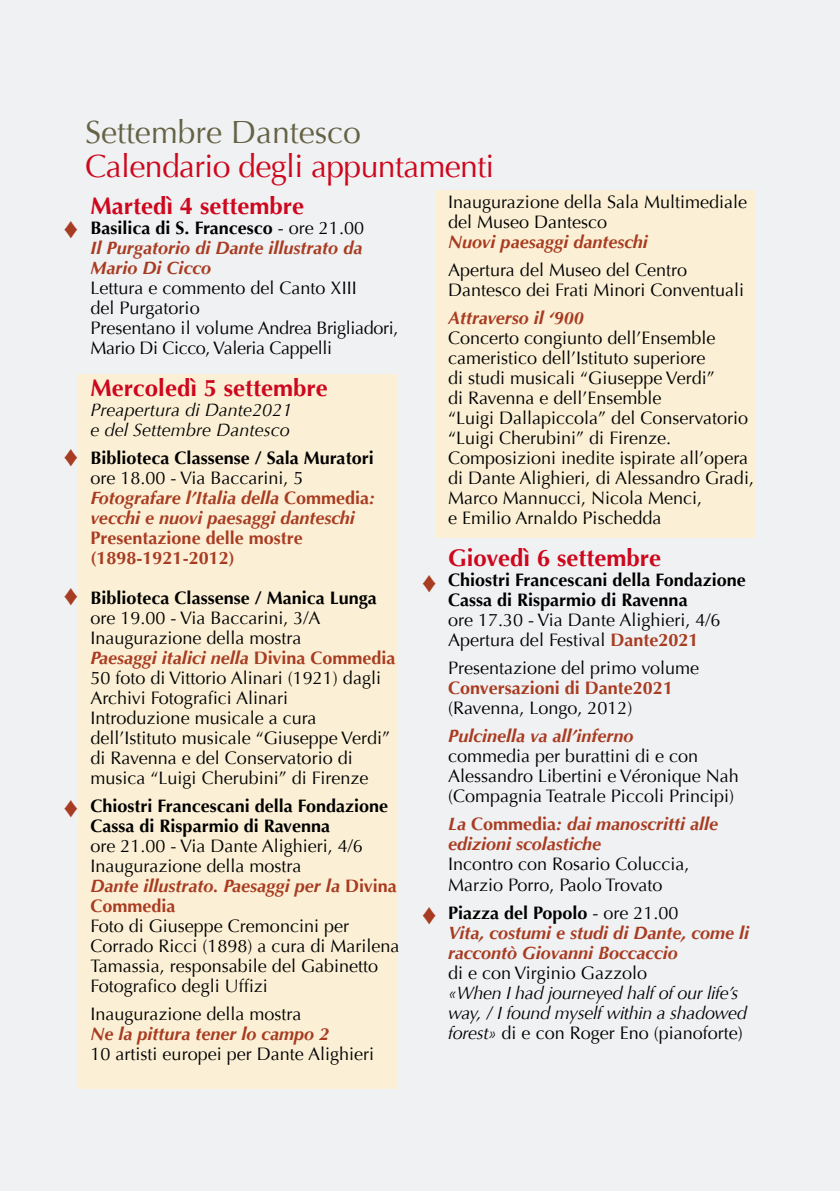
<style>
.page{position:relative;width:840px;height:1191px;background:#fff}
.page>*{position:absolute;margin:0;border:0;box-sizing:border-box;transform-origin:0 0}
.t1{font:32px "Optima";letter-spacing:-.02em;color:#cd071e}
.t2{font:32px "Optima";color:#656245}
.t3{font:700 24px "Optima";color:#cd071e}
.t4{font:18px/20px "Optima";color:#000}
.t5{font:italic 700 18px/20px "Optima";color:#a83c22}
.t6{font:700 18px/20px "Optima";color:#000}
.t7{font:italic 18px/20px "Optima";letter-spacing:-.02em;color:#000}
.t8{font:700 18px/20px "Optima";color:#a83c22}
.t9{font:italic 18px/20px "Optima";color:#000}
.s1{font-style:normal;color:#000}
.s2{font-weight:400;font-style:normal;color:#000}
.s3{font-style:normal}
.s4{font-weight:700;font-style:italic;color:#a83c22}
.s5{font-weight:700;color:#a83c22}
</style>
<div class="page">
<div style="left:0;top:0;width:839px;height:1191px;background:#f0f1f2"></div>
<div style="left:78px;top:374px;width:319px;height:715px;background:#fbf0d5"></div>
<div style="left:436px;top:190px;width:319px;height:347px;background:#fbf0d5"></div>
<h1 class="t2" style="left:85px;top:113px;width:277px">Settembre Dantesco</h1>
<h1 class="t1" style="left:85px;top:147px;width:410px">Calendario degli appuntamenti</h1>
<h2 class="t3" style="left:90px;top:192px;width:215px">Martedì 4 settembre</h2>
<p class="t5" style="left:90px;top:218px;width:275px;text-align:justify"><span class="s1">Basilica di S. Francesco</span> <span class="s2">- ore 21.00<br></span>Il Purgatorio di Dante illustrato da Mario Di Cicco</p>
<p class="t4" style="left:90px;top:278px;width:309px">Lettura e commento del Canto XIII<br>del Purgatorio<br>Presentano il volume Andrea Brigliadori,<br>Mario Di Cicco, Valeria Cappelli</p>
<h2 class="t3" style="left:90px;top:374px;width:239px">Mercoledì 5 settembre</h2>
<p class="t9" style="left:90px;top:400px;width:203px">Preapertura di Dante2021 e del Settembre Dantesco</p>
<p class="t6" style="left:90px;top:448px;width:284px">Biblioteca Classense / Sala Muratori</p>
<p class="t5" style="left:90px;top:468px;width:286px"><span class="s2">ore 18.00 - Via Baccarini, 5<br></span>Fotografare l’Italia della <span class="s3">Commedia</span>: vecchi e nuovi paesaggi danteschi</p>
<p class="t8" style="left:90px;top:528px;width:214px">Presentazione delle mostre (1898-1921-2012)</p>
<p class="t6" style="left:90px;top:588px;width:288px">Biblioteca Classense / Manica Lunga</p>
<p class="t4" style="left:90px;top:608px;width:306px">ore 19.00 - Via Baccarini, 3/A Inaugurazione della mostra<br><span class="s4">Paesaggi italici nella</span> <span class="s5">Divina Commedia </span>50 foto di Vittorio Alinari (1921) dagli Archivi Fotografici Alinari<br>Introduzione musicale a cura dell’Istituto musicale “Giuseppe Verdi” di Ravenna e del Conservatorio di musica “Luigi Cherubini” di Firenze</p>
<p class="t6" style="left:90px;top:796px;width:299px">Chiostri Francescani della Fondazione<br>Cassa di Risparmio di Ravenna</p>
<p class="t4" style="left:90px;top:836px;width:307px">ore 21.00 - Via Dante Alighieri, 4/6<br>Inaugurazione della mostra<br><span class="s4">Dante illustrato. Paesaggi per la</span> <span class="s5">Divina<br>Commedia</span></p>
<p class="t4" style="left:90px;top:916px;width:310px">Foto di Giuseppe Cremoncini per Corrado Ricci (1898) a cura di Marilena Tamassia, responsabile del Gabinetto Fotografico degli Uffizi</p>
<p class="t4" style="left:90px;top:1004px;width:212px">Inaugurazione della mostra</p>
<p class="t5" style="left:90px;top:1024px;width:240px">Ne la pittura tener lo campo 2</p>
<p class="t4" style="left:90px;top:1044px;width:285px">10 artisti europei per Dante Alighieri</p>
<p class="t4" style="left:448px;top:192px;width:300px">Inaugurazione della Sala Multimediale del Museo Dantesco</p>
<p class="t5" style="left:448px;top:232px;width:201px">Nuovi paesaggi danteschi</p>
<p class="t4" style="left:448px;top:260px;width:297px">Apertura del Museo del Centro<br>Dantesco dei Frati Minori Conventuali</p>
<p class="t5" style="left:448px;top:308px;width:137px">Attraverso il ‘900</p>
<p class="t4" style="left:448px;top:328px;width:307px">Concerto congiunto dell’Ensemble cameristico dell’Istituto superiore<br>di studi musicali “Giuseppe Verdi”<br>di Ravenna e dell’Ensemble<br>“Luigi Dallapiccola” del Conservatorio “Luigi Cherubini” di Firenze.<br>Composizioni inedite ispirate all’opera di Dante Alighieri, di Alessandro Gradi, Marco Mannucci, Nicola Menci,<br>e Emilio Arnaldo Pischedda</p>
<h2 class="t3" style="left:448px;top:544px;width:214px">Giovedì 6 settembre</h2>
<p class="t6" style="left:448px;top:570px;width:299px">Chiostri Francescani della Fondazione<br>Cassa di Risparmio di Ravenna</p>
<p class="t4" style="left:448px;top:610px;width:274px">ore 17.30 - Via Dante Alighieri, 4/6<br>Apertura del Festival <span class="s5">Dante2021</span></p>
<p class="t4" style="left:448px;top:658px;width:252px">Presentazione del primo volume</p>
<p class="t8" style="left:448px;top:678px;width:226px">Conversazioni di Dante2021</p>
<p class="t4" style="left:448px;top:698px;width:186px">(Ravenna, Longo, 2012)</p>
<p class="t5" style="left:448px;top:726px;width:187px">Pulcinella va all’inferno</p>
<p class="t4" style="left:448px;top:746px;width:292px">commedia per burattini di e con<br>Alessandro Libertini e Véronique Nah (Compagnia Teatrale Piccoli Principi)</p>
<p class="t5" style="left:448px;top:814px;width:271px">La <span class="s3">Commedia</span>: dai manoscritti alle edizioni scolastiche</p>
<p class="t4" style="left:448px;top:854px;width:243px">Incontro con Rosario Coluccia,<br>Marzio Porro, Paolo Trovato</p>
<p class="t5" style="left:448px;top:902px;width:302px"><span class="s1">Piazza del Popolo</span> <span class="s2">- ore 21.00<br></span>Vita, costumi e studi di Dante, come li raccontò Giovanni Boccaccio</p>
<p class="t4" style="left:448px;top:962px;width:200px">di e con Virginio Gazzolo</p>
<p class="t7" style="left:448px;top:982px;width:300px">«When I had journeyed half of our life’s way, / I found myself within a shadowed forest» <span class="s3">di e con Roger Eno (pianoforte)</span></p>
</div>
